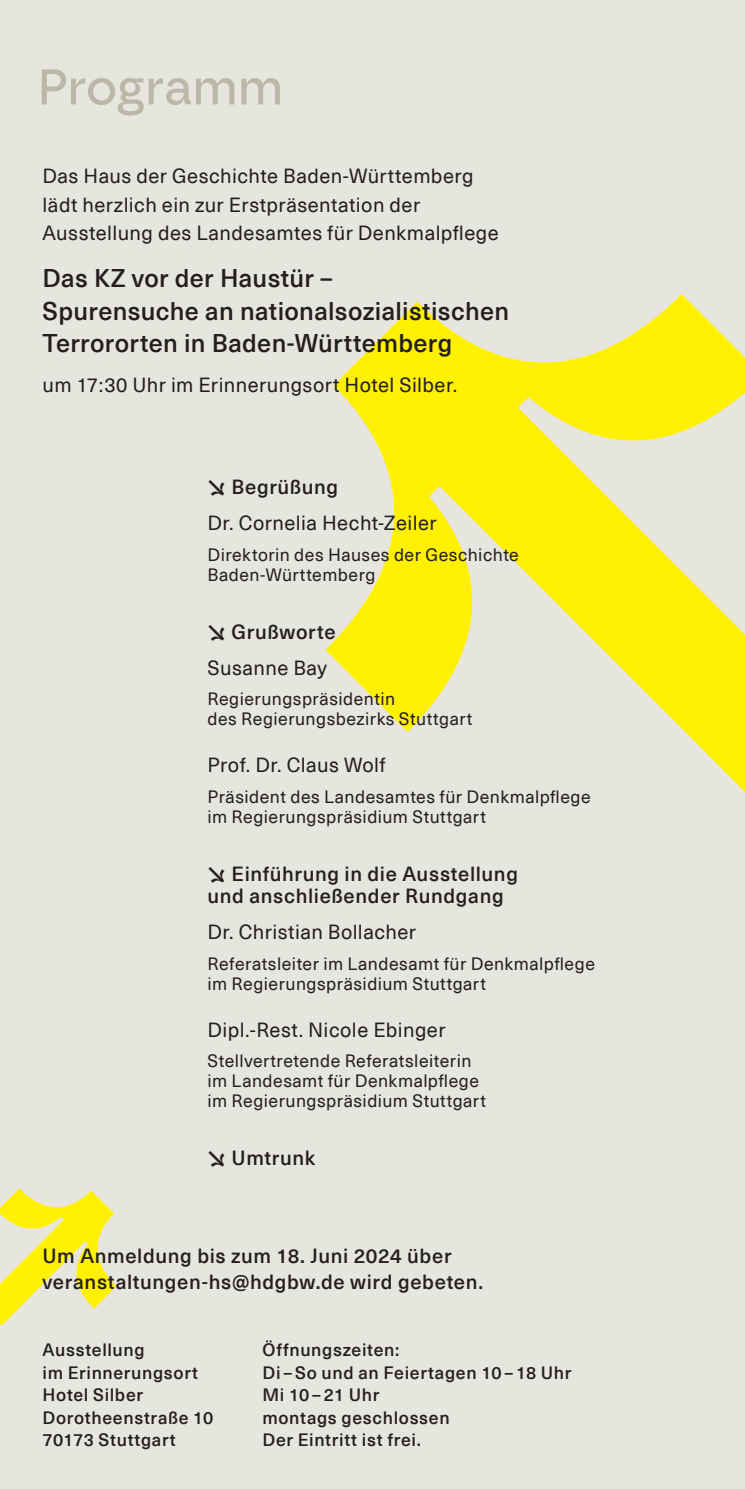
<style>
.page{position:relative;width:745px;height:1489px;background:#fff}
.page>*{position:absolute;margin:0;border:0;box-sizing:border-box;transform-origin:0 0}
.t1{font:500 50px "Borna";letter-spacing:-.01em;color:#bab8a9}
.t2{font:500 25px/32.5px "Neue Haas Unica Pro";letter-spacing:.015em;color:#231f20}
.t3{font:20px/35.8px "Neue Haas Unica Pro";letter-spacing:.02em;color:#231f20}
.t4{font:500 20px/22.5px "Neue Haas Unica Pro";letter-spacing:.03em;color:#231f20}
.t5{font:17.5px/20px "Neue Haas Unica Pro";letter-spacing:.025em;color:#231f20}
.t6{font:500 17.5px/22.5px "Neue Haas Unica Pro";letter-spacing:.035em;color:#231f20}
.s1{font-family:"Borna";font-weight:500;font-size:25px}
.s2{font-weight:500}
.s3{font-family:"Borna";font-size:25px}
</style>
<div class="page">
<div style="left:0;top:0;width:744px;height:1488px;background:#e6e5de"></div>
<svg style="left:325px;top:294px;width:419px;height:497px"></svg>
<svg style="left:0;top:1188px;width:116px;height:137px"></svg>
<h1 class="t1" style="left:37px;top:57px;width:247px">Programm</h1>
<p class="t3" style="left:43px;top:162px;width:457px;line-height:28.8px">Das Haus der Geschichte Baden-Württemberg lädt herzlich ein zur Erstpräsentation der<br>Ausstellung des Landesamtes für Denkmalpflege</p>
<h2 class="t2" style="left:43px;top:262px;width:468px">Das KZ vor der Haustür –<br>Spurensuche an nationalsozialistischen<br>Terrororten in Baden-Württemberg</h2>
<p class="t3" style="left:43px;top:367px;width:416px">um 17:30 Uhr im Erinnerungsort Hotel Silber.</p>
<p class="t3" style="left:207px;top:469px;width:230px"><span class="s1">↘</span> <span class="s2">Begrüßung<br></span>Dr. Cornelia Hecht-Zeiler</p>
<p class="t5" style="left:207px;top:545px;width:313px">Direktorin des Hauses der Geschichte<br>Baden-Württemberg</p>
<p class="t3" style="left:207px;top:614px;width:129px"><span class="s1">↘</span> <span class="s2">Grußworte<br></span>Susanne Bay</p>
<p class="t5" style="left:207px;top:689px;width:266px">Regierungspräsidentin<br>des Regierungsbezirks Stuttgart</p>
<p class="t3" style="left:207px;top:747px;width:179px">Prof. Dr. Claus Wolf</p>
<p class="t5" style="left:207px;top:786px;width:384px">Präsident des Landesamtes für Denkmalpflege im Regierungspräsidium Stuttgart</p>
<p class="t4" style="left:207px;top:862px;width:312px"><span class="s3">↘</span> Einführung in die Ausstellung und anschließender Rundgang</p>
<p class="t3" style="left:207px;top:914px;width:210px">Dr. Christian Bollacher</p>
<p class="t5" style="left:207px;top:953px;width:388px">Referatsleiter im Landesamt für Denkmalpflege im Regierungspräsidium Stuttgart</p>
<p class="t3" style="left:207px;top:1011px;width:239px">Dipl.-Rest. Nicole Ebinger</p>
<p class="t5" style="left:207px;top:1051px;width:280px">Stellvertretende Referatsleiterin im Landesamt für Denkmalpflege im Regierungspräsidium Stuttgart</p>
<p class="t4" style="left:207px;top:1147px;width:109px"><span class="s3">↘</span> Umtrunk</p>
<p class="t4" style="left:43px;top:1243px;width:442px;line-height:25px">Um Anmeldung bis zum 18. Juni 2024 über veranstaltungen-hs@hdgbw.de wird gebeten.</p>
<p class="t6" style="left:43px;top:1338px;width:172px">Ausstellung<br>im Erinnerungsort<br>Hotel Silber<br>Dorotheenstraße 10<br>70173 Stuttgart</p>
<p class="t6" style="left:262px;top:1338px;width:310px">Öffnungszeiten:<br>Di – So und an Feiertagen 10 – 18 Uhr<br>Mi 10 – 21 Uhr<br>montags geschlossen<br>Der Eintritt ist frei.</p>
</div>
